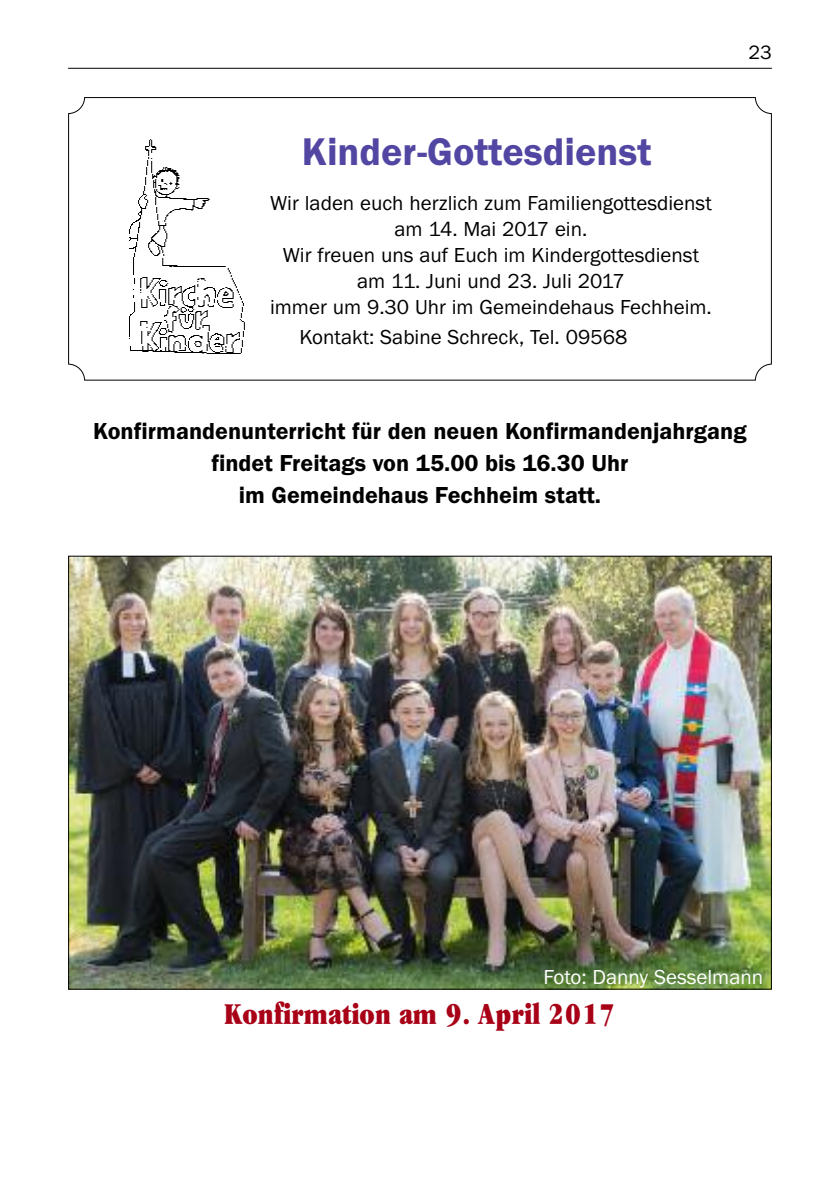
<style>
.page{position:relative;width:840px;height:1191px;background:#fff}
.page>*{position:absolute;margin:0;border:0;box-sizing:border-box;transform-origin:0 0}
.t1{font:600 40px "Franklin Gothic";color:#5246a3}
.t2{font:28px "Gaia Condensed Large Normal";color:#a80016}
.t3{font:600 24px/32px "Franklin Gothic";color:#000;text-align:center}
.t4{font:21px/26px "Franklin Gothic";color:#000;text-align:center}
.t5{font:21px "Franklin Gothic";color:#fff}
.t6{font:20px "Franklin Gothic";color:#000}
.s1{color:#fff}
</style>
<div class="page">
<hr style="left:68px;top:68px;width:703px;height:1px;background:#000">
<div style="left:68px;top:97px;width:703px;height:284px;border:2px solid #000;border-radius:16px"></div>
<img style="left:129px;top:139px;width:116px;height:215px">
<img style="left:136px;top:277px;width:106px;height:76px">
<img style="left:70px;top:557px;width:699px;height:430px">
<h1 class="t1" style="left:301px;top:128px;width:351px">Kinder-Gottesdienst</h1>
<p class="t4" style="left:270px;top:190px;width:443px">Wir laden euch herzlich zum Familiengottesdienst am 14. Mai 2017 ein.<br>Wir freuen uns auf Euch im Kindergottesdienst am 11. Juni und 23. Juli 2017<br>immer um 9.30 Uhr im Gemeindehaus Fechheim.</p>
<p class="t4" style="left:299px;top:324px;width:384px">Kontakt: Sabine Schreck, Tel. 09568 <span class="s1">1386</span></p>
<p class="t6" style="left:748px;top:41px;width:25px">23</p>
<p class="t3" style="left:93px;top:414px;width:654px">Konfirmandenunterricht für den neuen Konfirmandenjahrgang findet Freitags von 15.00 bis 16.30 Uhr<br>im Gemeindehaus Fechheim statt.</p>
<p class="t5" style="left:543px;top:964px;width:221px">Foto: Danny Sesselmann</p>
<h2 class="t2" style="left:224px;top:998px;width:392px">Konfirmation am 9. April 2017</h2>
</div>
